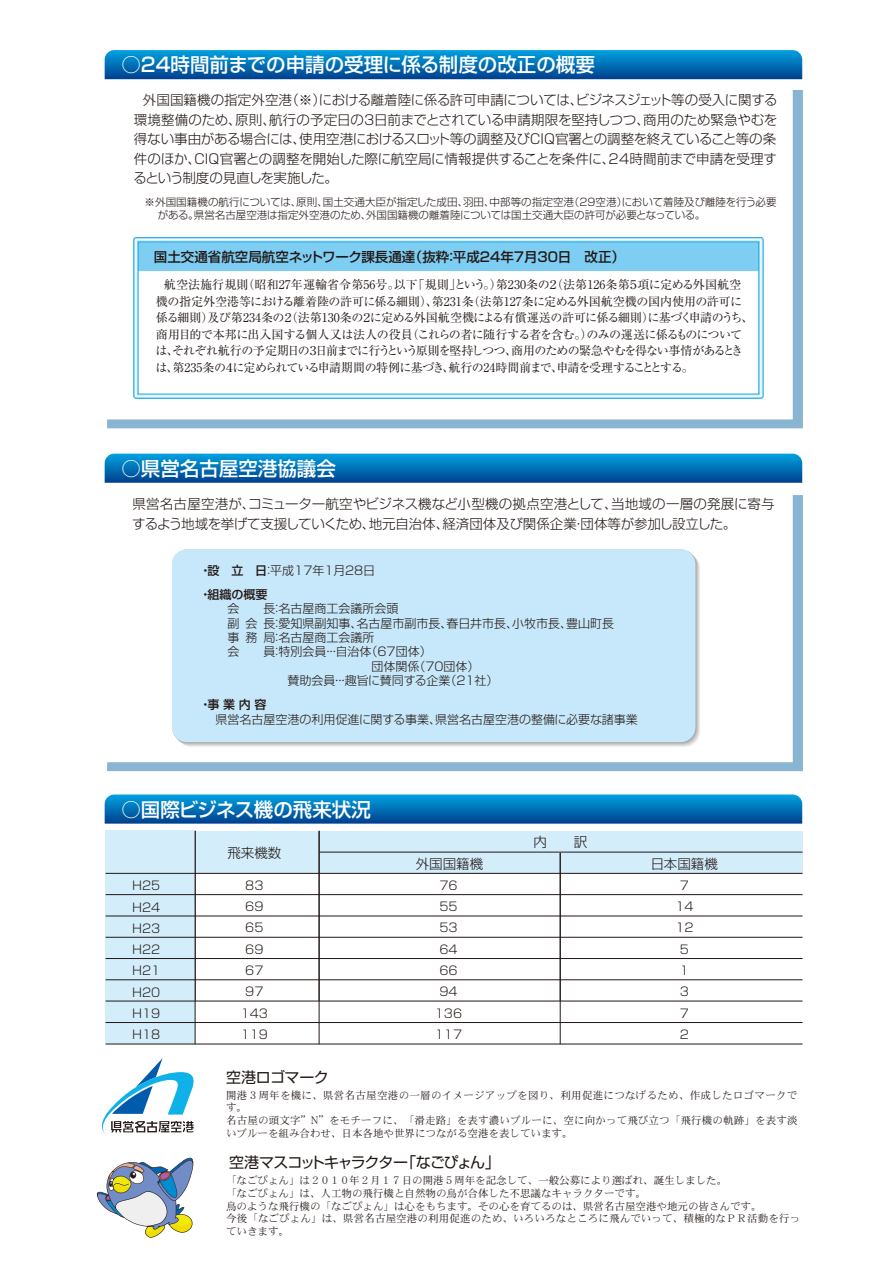
<style>
.page{position:relative;width:893px;height:1263px;background:#fff}
.page>*{position:absolute;margin:0;border:0;box-sizing:border-box;transform-origin:0 0}
.t1{font:500 19.5px "Shin Go Pro";color:#fff}
.t2{font:15px "Shin Go Pro";letter-spacing:-.06em;color:#221815}
.t3{font:15px "Shin Go Pro";letter-spacing:-.03em;color:#221815}
.t4{font:300 13.5px/19.5px "Shin Go Pro";color:#221815;text-align:justify}
.t5{font:500 13.5px "Shin Go Pro";color:#221815}
.t6{font:12px/16.5px "Ryumin Pro";letter-spacing:-.035em;color:#221815}
.t7{font:300 12px/21.3px "Shin Go Pro";color:#221815;text-align:center}
.t8{font:500 12px/24px "Shin Go Pro";color:#221815}
.t9{font:10.5px/12.6px "DFHS Mincho W3";color:#221815}
.t10{font:300 10.5px/13.5px "Shin Go Pro";color:#221815}
.s1{font-weight:300}
.s2{font-family:"Osaka"}
</style>
<div class="page">
<svg style="left:107px;top:90px;width:696px;height:338px"></svg>
<svg style="left:107px;top:495px;width:696px;height:276px;fill:#c7e8fa"></svg>
<svg style="left:101px;top:1058px;width:93px;height:76px"></svg>
<svg style="left:97px;top:1157px;width:96px;height:81px"></svg>
<svg style="left:105px;top:50px;width:697px;height:29px;background:#0171b7"></svg>
<svg style="left:105px;top:454px;width:697px;height:29px;background:#0271b6"></svg>
<svg style="left:105px;top:794px;width:697px;height:30px;background:#0774b8"></svg>
<div style="left:135px;top:239px;width:626px;height:158px;border:1px solid #fff"></div>
<div style="left:106px;top:831px;width:696px;height:42px;background:#d3edfb"></div>
<hr style="left:319px;top:852px;width:483px;height:1px;background:#221815">
<div style="left:106px;top:831px;width:89px;height:213px;background:#d3edfb"></div>
<hr style="left:195px;top:831px;width:1px;height:213px;background:#221815">
<hr style="left:319px;top:831px;width:1px;height:213px;background:#221815">
<hr style="left:560px;top:853px;width:1px;height:191px;background:#221815">
<hr style="left:106px;top:916px;width:696px;height:1px;background:#221815">
<hr style="left:106px;top:937px;width:696px;height:1px;background:#221815">
<hr style="left:106px;top:958px;width:696px;height:1px;background:#221815">
<hr style="left:106px;top:979px;width:696px;height:1px;background:#221815">
<hr style="left:106px;top:1001px;width:696px;height:1px;background:#221815">
<hr style="left:106px;top:1022px;width:696px;height:1px;background:#221815">
<hr style="left:106px;top:1044px;width:696px;height:1px;background:#221815">
<hr style="left:106px;top:894px;width:696px;height:1px;background:#221815">
<hr style="left:106px;top:873px;width:696px;height:1px;background:#221815">
<h1 class="t1" style="left:121px;top:49px;width:475px">○24時間前までの申請の受理に係る制度の改正の概要</h1>
<p class="t4" style="left:133px;top:89px;width:646px;text-indent:10px">外国国籍機の指定外空港（※）における離着陸に係る許可申請については、ビジネスジェット等の受入に関する環境整備のため、原則、航行の予定日の3日前までとされている申請期限を堅持しつつ、商用のため緊急やむを得ない事由がある場合には、使用空港におけるスロット等の調整及びＣＩＱ官署との調整を終えていること等の条件のほか、ＣＩＱ官署との調整を開始した際に航空局に情報提供することを条件に、24時間前まで申請を受理するという制度の見直しを実施した。</p>
<p class="t10" style="left:158px;top:194px;width:620px;text-indent:-24px">　※外国国籍機の航行については、原則、国土交通大臣が指定した成田、羽田、中部等の指定空港（29空港）において着陸及び離陸を行う必要がある。県営名古屋空港は指定外空港のため、外国国籍機の離着陸については国土交通大臣の許可が必要となっている。</p>
<p class="t5" style="left:154px;top:246px;width:473px">国土交通省航空局航空ネットワーク課長通達（抜粋：平成24年7月30日　改正）</p>
<p class="t6" style="left:155px;top:276px;width:599px;text-indent:9px">航空法施行規則（昭和27年運輸省令第56号。以下「規則」という。）第230条の２（法第126条第５項に定める外国航空機の指定外空港等における離着陸の許可に係る細則）、第231条（法第127条に定める外国航空機の国内使用の許可に係る細則）及び第234条の２（法第130条の２に定める外国航空機による有償運送の許可に係る細則）に基づく申請のうち、商用目的で本邦に出入国する個人又は法人の役員（これらの者に随行する者を含む。）のみの運送に係るものについては、それぞれ航行の予定期日の３日前までに行うという原則を堅持しつつ、商用のための緊急やむを得ない事情があるときは、第235条の４に定められている申請期間の特例に基づき、航行の24時間前まで、申請を受理することとする。</p>
<h1 class="t1" style="left:121px;top:453px;width:216px">○県営名古屋空港協議会</h1>
<p class="t4" style="left:132px;top:493px;width:644px">県営名古屋空港が、コミューター航空やビジネス機など小型機の拠点空港として、当地域の一層の発展に寄与するよう地域を挙げて支援していくため、地元自治体、経済団体及び関係企業・団体等が参加し設立した。</p>
<p class="t8" style="left:199px;top:557px;width:177px">・設　立　日<span class="s1">：平成17年1月28日</span>・組織の概要</p>
<p class="t7" style="left:203px;top:596px;width:197px">　　会　　長：名古屋商工会議所会頭</p>
<p class="t7" style="left:203px;top:611px;width:412px">　　副会長：愛知県副知事、名古屋市副市長、春日井市長、小牧市長、豊山町長</p>
<p class="t7" style="left:203px;top:625px;width:173px">　　事務局：名古屋商工会議所</p>
<p class="t7" style="left:203px;top:640px;width:230px">　　会　　員：特別会員・・・自治体（67団体）</p>
<p class="t7" style="left:371px;top:654px;width:110px">団体関係（70団体）</p>
<p class="t7" style="left:287px;top:668px;width:213px">賛助会員・・・趣旨に賛同する企業（21社）</p>
<p class="t8" style="left:199px;top:691px;width:69px">・事業内容</p>
<p class="t7" style="left:203px;top:707px;width:436px">　県営名古屋空港の利用促進に関する事業、県営名古屋空港の整備に必要な諸事業</p>
<h1 class="t1" style="left:121px;top:793px;width:251px">○国際ビジネス機の飛来状況</h1>
<p class="t4" style="left:227px;top:842px;width:55px">飛来機数</p>
<p class="t4" style="left:533px;top:831px;width:55px">内　　訳</p>
<p class="t4" style="left:416px;top:852px;width:69px">外国国籍機</p>
<p class="t4" style="left:651px;top:852px;width:69px">日本国籍機</p>
<p class="t7" style="left:142px;top:873px;width:20px;text-align:right">3<br>2<br>1<br>0<br>19<br>18</p>
<p class="t7" style="left:241px;top:873px;width:29px">83<br>69<br>65<br>69<br>67<br>97<br>143<br>119</p>
<p class="t7" style="left:435px;top:873px;width:29px">76<br>55<br>53<br>64<br>66<br>94<br>136<br>117</p>
<p class="t7" style="left:675px;top:873px;width:20px">7<br>14<br>12<br>5<br>1<br>3<br>7<br>2</p>
<p class="t7" style="left:131px;top:873px;width:31px;text-align:justify">Ｈ25<br>Ｈ24<br>Ｈ23<br>Ｈ22<br>Ｈ21<br>Ｈ20<br>Ｈ19<br>Ｈ18</p>
<h2 class="t3" style="left:226px;top:1064px;width:104px">空港ロゴマーク</h2>
<p class="t9" style="left:226px;top:1089px;width:573px">開港３周年を機に、県営名古屋空港の一層のイメージアップを図り、利用促進につなげるため、作成したロゴマークです。<br>名古屋の頭文字<span class="s2">”</span>N”をモチーフに、「滑走路」を表す濃いブルーに、空に向かって飛び立つ「飛行機の軌跡」を表す淡いブルーを組み合わせ、日本各地や世界につながる空港を表しています。</p>
<h2 class="t2" style="left:229px;top:1150px;width:272px">空港マスコットキャラクター「なごぴょん」</h2>
<p class="t9" style="left:226px;top:1175px;width:576px">「なごぴょん」は２０１０年２月１７日の開港５周年を記念して、一般公募により選ばれ、誕生しました。<br>「なごぴょん」は、人工物の飛行機と自然物の鳥が合体した不思議なキャラクターです。<br>鳥のような飛行機の「なごぴょん」は心をもちます。その心を育てるのは、県営名古屋空港や地元の皆さんです。<br>今後「なごぴょん」は、県営名古屋空港の利用促進のため、いろいろなところに飛んでいって、積極的なＰＲ活動を行っていきます。</p>
</div>
